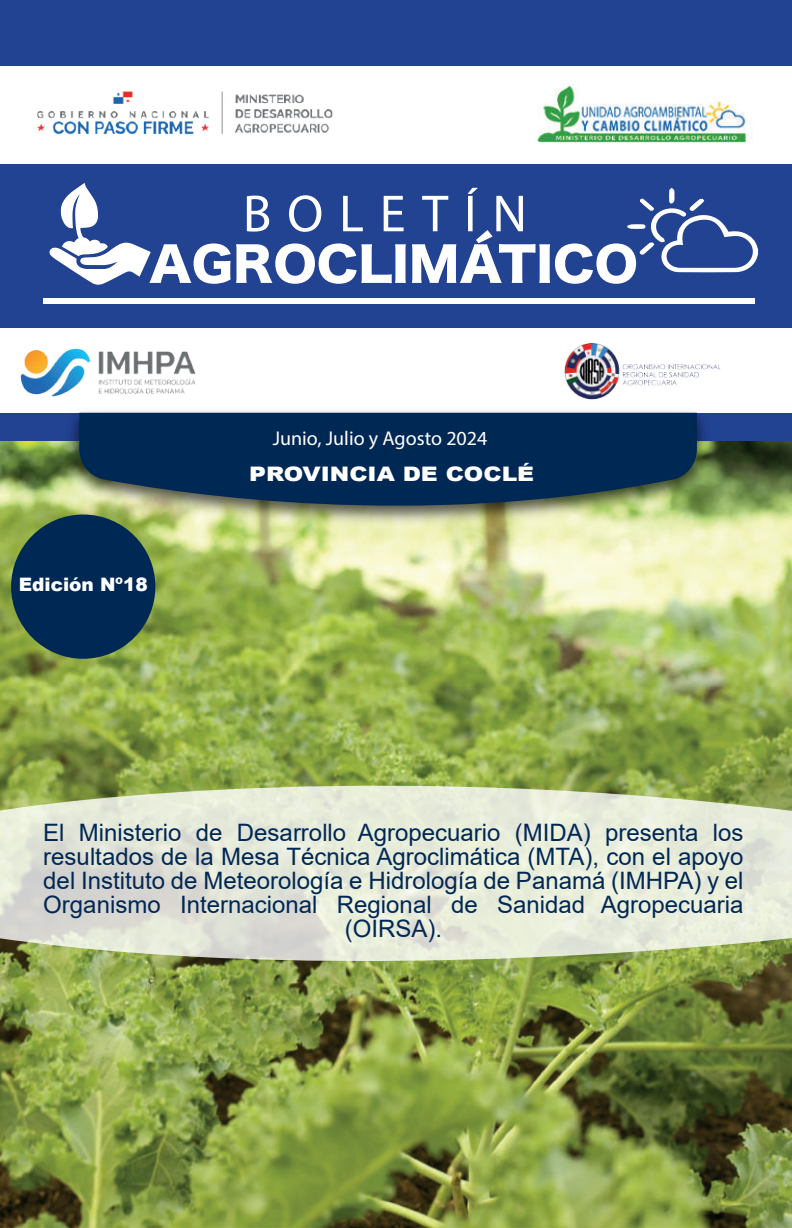
<style>
.page{position:relative;width:792px;height:1228px;background:#fff}
.page>*{position:absolute;margin:0;border:0;box-sizing:border-box;transform-origin:0 0}
.t1{font:24px/24px "Arial";color:#002855;text-align:center}
.t2{font:20px "Myriad Pro";color:#fff}
.t3{font:900 20px "Arial";color:#fff;scale:1.17 1}
.t4{font:900 18.6px "Arial";color:#fff}
</style>
<div class="page">
<img style="left:0;top:441px;width:792px;height:787px">
<div style="left:0;top:164px;width:792px;height:163px;background:#224292"></div>
<div style="left:0;top:0;width:792px;height:66px;background:#224292"></div>
<div style="left:0;top:413px;width:792px;height:27px;background:#224292"></div>
<div style="left:44px;top:298px;width:711px;height:6px;background:#fff"></div>
<svg style="left:412px;top:188px;width:346px;height:96px"></svg>
<svg style="left:49px;top:183px;width:357px;height:102px"></svg>
<img style="left:62px;top:411px;width:652px;height:119px">
<svg style="left:79px;top:413px;width:618px;height:118px;background:#355463"></svg>
<svg style="left:0;top:786px;width:792px;height:175px;background:#dce1cc"></svg>
<div style="left:11px;top:514px;width:144px;height:145px;background:#002855;border-radius:50%"></div>
<img style="left:537px;top:81px;width:216px;height:62px">
<img style="left:20px;top:348px;width:176px;height:49px">
<img style="left:564px;top:343px;width:157px;height:57px">
<img style="left:37px;top:91px;width:296px;height:44px">
<p class="t4" style="left:19px;top:570px;width:130px">Edición Nº18</p>
<p class="t2" style="left:273px;top:426px;width:216px">Junio, Julio y Agosto 2024</p>
<p class="t3" style="left:249px;top:459px;width:245px">PROVINCIA DE COCLÉ</p>
<p class="t1" style="left:43px;top:820px;width:702px">El Ministerio de Desarrollo Agropecuario (MIDA) presenta los resultados de la Mesa Técnica Agroclimática (MTA), con el apoyo del Instituto de Meteorología e Hidrología de Panamá (IMHPA) y el Organismo Internacional Regional de Sanidad Agropecuaria (OIRSA).</p>
</div>
